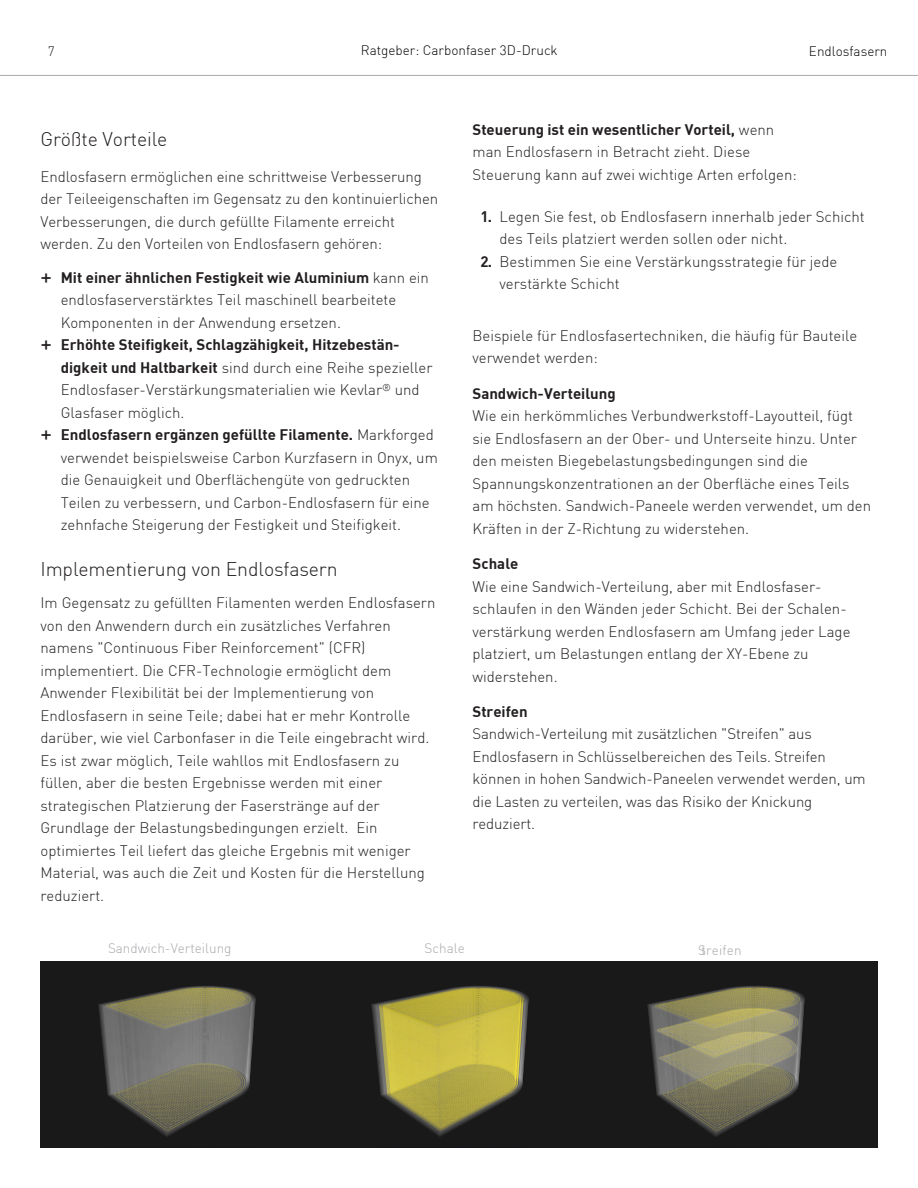
<style>
.page{position:relative;width:918px;height:1188px;background:#fff}
.page>*{position:absolute;margin:0;border:0;box-sizing:border-box;transform-origin:0 0}
.Body_New{font:300 19.5px "DIN";letter-spacing:-.01em;color:#231f20}
.Body_New-2{font:300 15px/22.5px "DIN";color:#231f20}
.t1{font:700 15px "DIN";color:#231f20}
.t2{font:300 13.5px "DIN";color:#040503}
.Body_New-3{font:300 13.5px "DIN";color:#a8a9ad}
.t3{font:300 13.5px "DIN";color:#231f20}
.s1{font-family:"Replica Pro";font-weight:400;font-size:19.5px}
.s2{font-weight:300}
.s3{font-weight:700}
</style>
<div class="page">
<hr style="left:0;top:75px;width:918px;height:1px;background:#a8a9ad">
<img style="left:40px;top:962px;width:273px;height:186px">
<img style="left:601px;top:962px;width:277px;height:186px">
<img style="left:313px;top:962px;width:288px;height:186px">
<p class="t3" style="left:48px;top:43px;width:8px">7</p>
<p class="t2" style="left:361px;top:42px;width:198px">Ratgeber: Carbonfaser 3D-Druck</p>
<p class="t2" style="left:809px;top:43px;width:80px">Endlosfasern</p>
<p class="Body_New" style="left:40px;top:127px;width:128px">Größte Vorteile</p>
<p class="Body_New-2" style="left:40px;top:165px;width:399px">Endlosfasern ermöglichen eine schrittweise Verbesserung der Teileeigenschaften im Gegensatz zu den kontinuierlichen Verbesserungen, die durch gefüllte Filamente erreicht werden. Zu den Vorteilen von Endlosfasern gehören:</p>
<p class="t1" style="left:40px;top:267px;width:390px"><span class="s1">+</span> Mit einer ähnlichen Festigkeit wie Aluminium <span class="s2">kann ein</span></p>
<p class="Body_New-2" style="left:61px;top:288px;width:337px">endlosfaserverstärktes Teil maschinell bearbeitete</p>
<p class="Body_New-2" style="left:61px;top:311px;width:282px">Komponenten in der Anwendung ersetzen.</p>
<p class="t1" style="left:40px;top:335px;width:361px"><span class="s1">+</span> Erhöhte Steifigkeit, Schlagzähigkeit, Hitzebestän-</p>
<p class="Body_New-2" style="left:61px;top:356px;width:373px"><span class="s3">digkeit und Haltbarkeit</span> sind durch eine Reihe spezieller</p>
<p class="Body_New-2" style="left:61px;top:378px;width:361px">Endlosfaser-Verstärkungsmaterialien wie Kevlar<sup>®</sup> und</p>
<p class="Body_New-2" style="left:61px;top:401px;width:125px">Glasfaser möglich.</p>
<p class="t1" style="left:40px;top:425px;width:395px"><span class="s1">+</span> Endlosfasern ergänzen gefüllte Filamente. <span class="s2">Markforged</span></p>
<p class="Body_New-2" style="left:61px;top:446px;width:379px">verwendet beispielsweise Carbon Kurzfasern in Onyx, um</p>
<p class="Body_New-2" style="left:61px;top:468px;width:351px">die Genauigkeit und Oberflächengüte von gedruckten</p>
<p class="Body_New-2" style="left:61px;top:491px;width:371px">Teilen zu verbessern, und Carbon-Endlosfasern für eine</p>
<p class="Body_New-2" style="left:61px;top:513px;width:342px">zehnfache Steigerung der Festigkeit und Steifigkeit.</p>
<p class="Body_New" style="left:40px;top:557px;width:299px">Implementierung von Endlosfasern</p>
<p class="Body_New-2" style="left:40px;top:591px;width:397px">Im Gegensatz zu gefüllten Filamenten werden Endlosfasern von den Anwendern durch ein zusätzliches Verfahren namens "Continuous Fiber Reinforcement" (CFR) implementiert. Die CFR-Technologie ermöglicht dem Anwender Flexibilität bei der Implementierung von Endlosfasern in seine Teile; dabei hat er mehr Kontrolle darüber, wie viel Carbonfaser in die Teile eingebracht wird.<br>Es ist zwar möglich, Teile wahllos mit Endlosfasern zu füllen, aber die besten Ergebnisse werden mit einer strategischen Platzierung der Faserstränge auf der Grundlage der Belastungsbedingungen erzielt. Ein optimiertes Teil liefert das gleiche Ergebnis mit weniger Material, was auch die Zeit und Kosten für die Herstellung reduziert.</p>
<p class="Body_New-2" style="left:472px;top:118px;width:326px"><span class="s3">Steuerung ist ein wesentlicher Vorteil,</span> wenn man Endlosfasern in Betracht zieht. Diese<br>Steuerung kann auf zwei wichtige Arten erfolgen:</p>
<p class="Body_New-2" style="left:500px;top:205px;width:367px;text-indent:-19px"><span class="s3">1.</span> Legen Sie fest, ob Endlosfasern innerhalb jeder Schicht des Teils platziert werden sollen oder nicht.</p>
<p class="Body_New-2" style="left:500px;top:250px;width:339px;text-indent:-19px"><span class="s3">2.</span> Bestimmen Sie eine Verstärkungsstrategie für jede verstärkte Schicht</p>
<p class="Body_New-2" style="left:472px;top:324px;width:386px">Beispiele für Endlosfasertechniken, die häufig für Bauteile verwendet werden:</p>
<p class="Body_New-2" style="left:472px;top:382px;width:400px"><span class="s3">Sandwich-Verteilung<br></span>Wie ein herkömmliches Verbundwerkstoff-Layoutteil, fügt sie Endlosfasern an der Ober- und Unterseite hinzu. Unter den meisten Biegebelastungsbedingungen sind die Spannungskonzentrationen an der Oberfläche eines Teils am höchsten. Sandwich-Paneele werden verwendet, um den Kräften in der Z-Richtung zu widerstehen.</p>
<p class="Body_New-2" style="left:472px;top:552px;width:380px"><span class="s3">Schale<br></span>Wie eine Sandwich-Verteilung, aber mit Endlosfaser&shy;schlaufen in den Wänden jeder Schicht. Bei der Schalen&shy;verstärkung werden Endlosfasern am Umfang jeder Lage platziert, um Belastungen entlang der XY-Ebene zu widerstehen.</p>
<p class="Body_New-2" style="left:472px;top:700px;width:395px"><span class="s3">Streifen<br></span>Sandwich-Verteilung mit zusätzlichen "Streifen" aus Endlosfasern in Schlüsselbereichen des Teils. Streifen können in hohen Sandwich-Paneelen verwendet werden, um die Lasten zu verteilen, was das Risiko der Knickung reduziert.</p>
<p class="Body_New-3" style="left:108px;top:940px;width:125px">Sandwich-Verteilung</p>
<p class="Body_New-3" style="left:424px;top:940px;width:42px">Schale</p>
<p class="Body_New-3" style="left:698px;top:942px;width:45px">Streifen</p>
</div>
